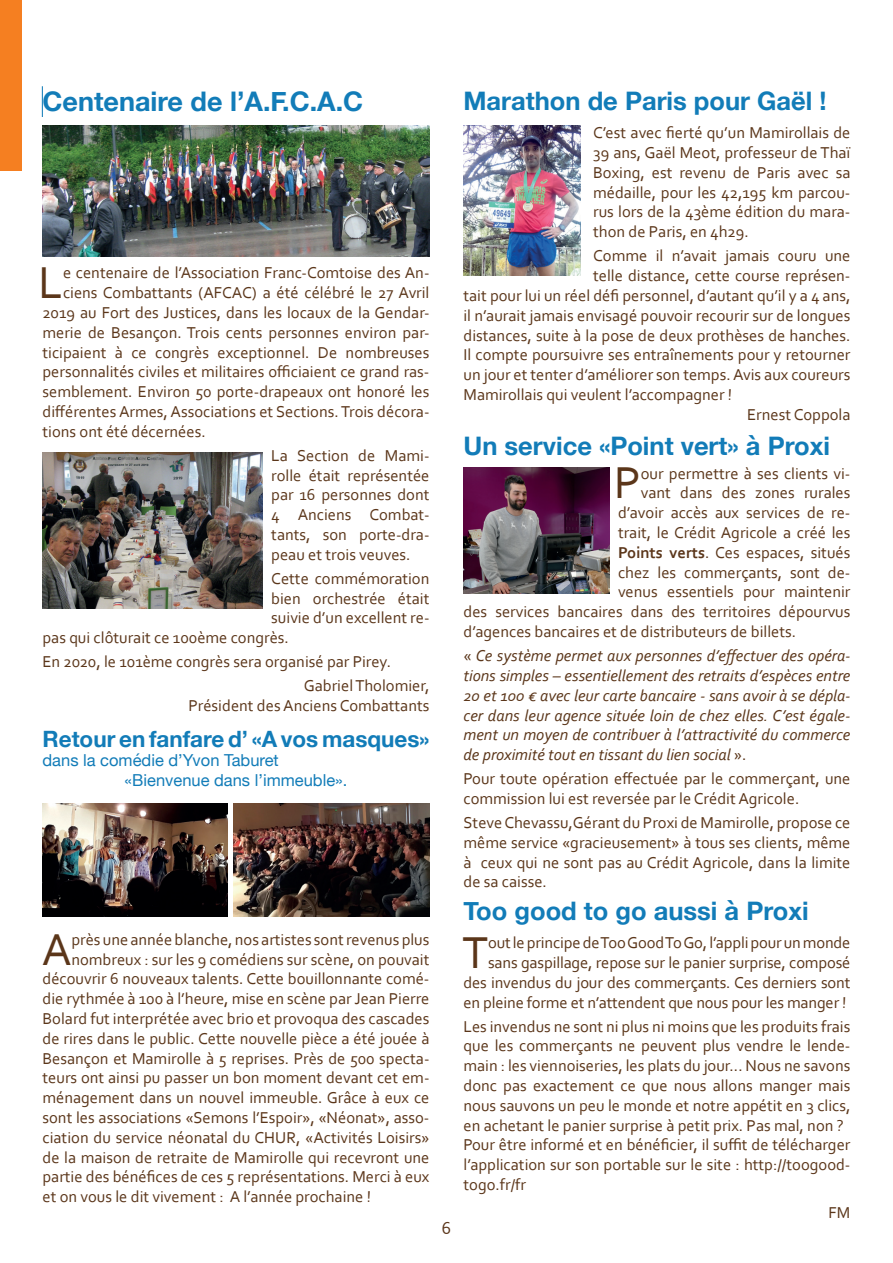
<style>
.page{position:relative;width:893px;height:1263px;background:#fff}
.page>*{position:absolute;margin:0;border:0;box-sizing:border-box;transform-origin:0 0}
.t1{font:46.8px "Corbel";color:#5b361a}
.t2{font:46.8px "Corbel";color:#127cb8}
.t3{font:700 27px "Helvetica Neue";color:#127cb8}
.t4{font:700 25.5px "Helvetica Neue";color:#127cb8}
.t5{font:700 22.5px "Helvetica Neue";color:#127cb8}
.t6{font:18px "Corbel";color:#5b361a}
.t7{font:16.5px/19.8px "Corbel";color:#5b361a;text-align:justify}
.t8{font:italic 16.5px/19.8px "Corbel";color:#5b361a;text-align:justify}
.t9{font:16.5px/19.8px "Helvetica Neue";color:#127cb8}
.t10{font:16.5px "Corbel";color:#127cb8}
.s1{font-weight:700}
.s2{font-style:normal}
</style>
<div class="page">
<img style="left:463px;top:468px;width:146px;height:126px">
<img style="left:463px;top:125px;width:117px;height:151px">
<img style="left:43px;top:125px;width:386px;height:132px">
<img style="left:43px;top:452px;width:220px;height:157px">
<img style="left:43px;top:804px;width:184px;height:112px">
<img style="left:233px;top:804px;width:196px;height:112px">
<div style="left:0;top:0;width:21px;height:170px;background:#f57f21"></div>
<h1 class="t2" style="left:39px;top:73px;width:25px">F</h1>
<p class="t10" style="left:62px;top:82px;width:15px">M</p>
<h3 class="t4" style="left:463px;top:81px;width:365px">Marathon de Paris pour Gaël !</h3>
<p class="t7" style="left:593px;top:122px;width:259px">C’est avec fierté qu’un Mamirollais de 39 ans, Gaël Meot, professeur de Thaï Boxing, est revenu de Paris avec sa médaille, pour les 42,195 km parcou&shy;rus lors de la 43ème édition du mara&shy;thon de Paris, en 4h29.</p>
<p class="t7" style="left:593px;top:245px;width:259px">Comme il n’avait jamais couru une</p>
<p class="t7" style="left:593px;top:265px;width:259px">telle distance, cette course représen-</p>
<p class="t7" style="left:463px;top:285px;width:388px">tait pour lui un réel défi personnel, d’autant qu’il y a 4 ans,</p>
<p class="t7" style="left:463px;top:305px;width:388px">il n’aurait jamais envisagé pouvoir recourir sur de longues</p>
<p class="t7" style="left:463px;top:325px;width:388px">distances, suite à la pose de deux prothèses de hanches.</p>
<p class="t7" style="left:463px;top:344px;width:388px">Il compte poursuivre ses entraînements pour y retourner</p>
<p class="t7" style="left:463px;top:364px;width:388px">un jour et tenter d’améliorer son temps. Avis aux coureurs</p>
<p class="t7" style="left:463px;top:384px;width:270px">Mamirollais qui veulent l’accompagner !</p>
<p class="t7" style="left:747px;top:404px;width:105px">Ernest Coppola</p>
<h3 class="t4" style="left:463px;top:425px;width:368px">Un service «Point vert» à Proxi</h3>
<h1 class="t1" style="left:614px;top:454px;width:28px">P</h1>
<p class="t7" style="left:641px;top:463px;width:211px">our permettre à ses clients vi-</p>
<h2 class="t3" style="left:43px;top:81px;width:322px">Centenaire de l’A.F.C.A.C</h2>
<h1 class="t1" style="left:39px;top:254px;width:26px">L</h1>
<p class="t7" style="left:63px;top:262px;width:368px">e centenaire de l’Association Franc-Comtoise des An-</p>
<p class="t7" style="left:63px;top:282px;width:368px">ciens Combattants (AFCAC) a été célébré le 27 Avril</p>
<p class="t7" style="left:43px;top:302px;width:388px">2019 au Fort des Justices, dans les locaux de la Gendar-</p>
<p class="t7" style="left:43px;top:322px;width:388px">merie de Besançon. Trois cents personnes environ par-</p>
<p class="t7" style="left:43px;top:342px;width:388px">ticipaient à ce congrès exceptionnel. De nombreuses</p>
<p class="t7" style="left:43px;top:361px;width:388px">personnalités civiles et militaires officiaient ce grand ras-</p>
<p class="t7" style="left:43px;top:381px;width:388px">semblement. Environ 50 porte-drapeaux ont honoré les</p>
<p class="t7" style="left:43px;top:401px;width:388px">différentes Armes, Associations et Sections. Trois décora-</p>
<p class="t7" style="left:43px;top:421px;width:165px">tions ont été décernées.</p>
<p class="t7" style="left:271px;top:445px;width:160px">La Section de Mami&shy;rolle était représentée par 16 personnes dont 4 Anciens Combat&shy;tants, son porte-dra&shy;peau et trois veuves.</p>
<p class="t7" style="left:271px;top:568px;width:160px">Cette commémoration</p>
<p class="t7" style="left:271px;top:588px;width:160px">bien orchestrée était</p>
<p class="t7" style="left:271px;top:608px;width:160px">suivie d’un excellent re-</p>
<p class="t7" style="left:43px;top:627px;width:248px">pas qui clôturait ce 100ème congrès.</p>
<p class="t7" style="left:304px;top:649px;width:127px;line-height:24px;text-indent:-261px">En 2020, le 101ème congrès sera organisé par Pirey.<br>Gabriel Tholomier,</p>
<p class="t7" style="left:188px;top:695px;width:242px">Président des Anciens Combattants</p>
<h3 class="t5" style="left:43px;top:721px;width:388px">Retour en fanfare d’ «A vos masques»</h3>
<p class="t9" style="left:125px;top:752px;width:224px;text-indent:-82px">dans la comédie d’Yvon Taburet «Bienvenue dans l’immeuble».</p>
<p class="t7" style="left:641px;top:483px;width:211px">vant dans des zones rurales</p>
<p class="t7" style="left:618px;top:502px;width:234px">d’avoir accès aux services de re-</p>
<p class="t7" style="left:618px;top:522px;width:234px">trait, le Crédit Agricole a créé les</p>
<p class="t7" style="left:618px;top:542px;width:234px"><span class="s1">Points verts</span>. Ces espaces, situés</p>
<p class="t7" style="left:618px;top:562px;width:234px">chez les commerçants, sont de-</p>
<p class="t7" style="left:618px;top:582px;width:234px">venus essentiels pour maintenir</p>
<p class="t7" style="left:463px;top:601px;width:388px">des services bancaires dans des territoires dépourvus</p>
<p class="t7" style="left:463px;top:621px;width:334px">d’agences bancaires et de distributeurs de billets.</p>
<p class="t8" style="left:463px;top:645px;width:388px"><span class="s2">«</span> Ce système permet aux personnes d’effectuer des opéra&shy;tions simples – essentiellement des retraits d’espèces entre 20 et 100 € avec leur carte bancaire - sans avoir à se dépla&shy;cer dans leur agence située loin de chez elles. C’est égale&shy;ment un moyen de contribuer à l’attractivité du commerce de proximité tout en tissant du lien social <span class="s2">».</span></p>
<p class="t7" style="left:463px;top:768px;width:388px">Pour toute opération effectuée par le commerçant, une commission lui est reversée par le Crédit Agricole.</p>
<p class="t7" style="left:463px;top:812px;width:388px">Steve Chevassu,Gérant du Proxi de Mamirolle, propose ce même service «gracieusement» à tous ses clients, même à ceux qui ne sont pas au Crédit Agricole, dans la limite de sa caisse.</p>
<h3 class="t4" style="left:463px;top:891px;width:347px">Too good to go aussi à Proxi</h3>
<h1 class="t1" style="left:463px;top:923px;width:27px">T</h1>
<h1 class="t1" style="left:42px;top:920px;width:31px">A</h1>
<p class="t7" style="left:71px;top:929px;width:360px">près une année blanche, nos artistes sont revenus plus</p>
<p class="t7" style="left:463px;top:932px;width:388px;text-align:right">out le principe de Too Good To Go, l’appli pour un monde sans gaspillage, repose sur le panier surprise, composé des invendus du jour des commerçants. Ces derniers sont en pleine forme et n’attendent que nous pour les manger !</p>
<p class="t7" style="left:463px;top:1016px;width:388px;text-align:left">Les invendus ne sont ni plus ni moins que les produits frais que les commerçants ne peuvent plus vendre le lende&shy;main : les viennoiseries, les plats du jour... Nous ne savons donc pas exactement ce que nous allons manger mais nous sauvons un peu le monde et notre appétit en 3 clics, en achetant le panier surprise à petit prix. Pas mal, non ?<br>Pour être informé et en bénéficier, il suffit de télécharger l’application sur son portable sur le site : http://toogood&shy;togo.fr/fr</p>
<p class="t7" style="left:829px;top:1202px;width:23px">FM</p>
<p class="t7" style="left:71px;top:949px;width:360px">nombreux : sur les 9 comédiens sur scène, on pouvait</p>
<p class="t7" style="left:43px;top:968px;width:388px">découvrir 6 nouveaux talents. Cette bouillonnante comé-</p>
<p class="t7" style="left:43px;top:988px;width:388px">die rythmée à 100 à l’heure, mise en scène par Jean Pierre</p>
<p class="t7" style="left:43px;top:1008px;width:388px">Bolard fut interprétée avec brio et provoqua des cascades</p>
<p class="t7" style="left:43px;top:1028px;width:388px">de rires dans le public. Cette nouvelle pièce a été jouée à</p>
<p class="t7" style="left:43px;top:1048px;width:388px">Besançon et Mamirolle à 5 reprises. Près de 500 specta-</p>
<p class="t7" style="left:43px;top:1067px;width:388px">teurs ont ainsi pu passer un bon moment devant cet em-</p>
<p class="t7" style="left:43px;top:1087px;width:388px">ménagement dans un nouvel immeuble. Grâce à eux ce</p>
<p class="t7" style="left:43px;top:1107px;width:388px">sont les associations «Semons l’Espoir», «Néonat», asso-</p>
<p class="t7" style="left:43px;top:1127px;width:388px">ciation du service néonatal du CHUR, «Activités Loisirs»</p>
<p class="t7" style="left:43px;top:1147px;width:388px">de la maison de retraite de Mamirolle qui recevront une</p>
<p class="t7" style="left:43px;top:1166px;width:388px">partie des bénéfices de ces 5 représentations. Merci à eux</p>
<p class="t7" style="left:43px;top:1186px;width:330px">et on vous le dit vivement : A l’année prochaine !</p>
<p class="t6" style="left:442px;top:1217px;width:11px">6</p>
</div>
